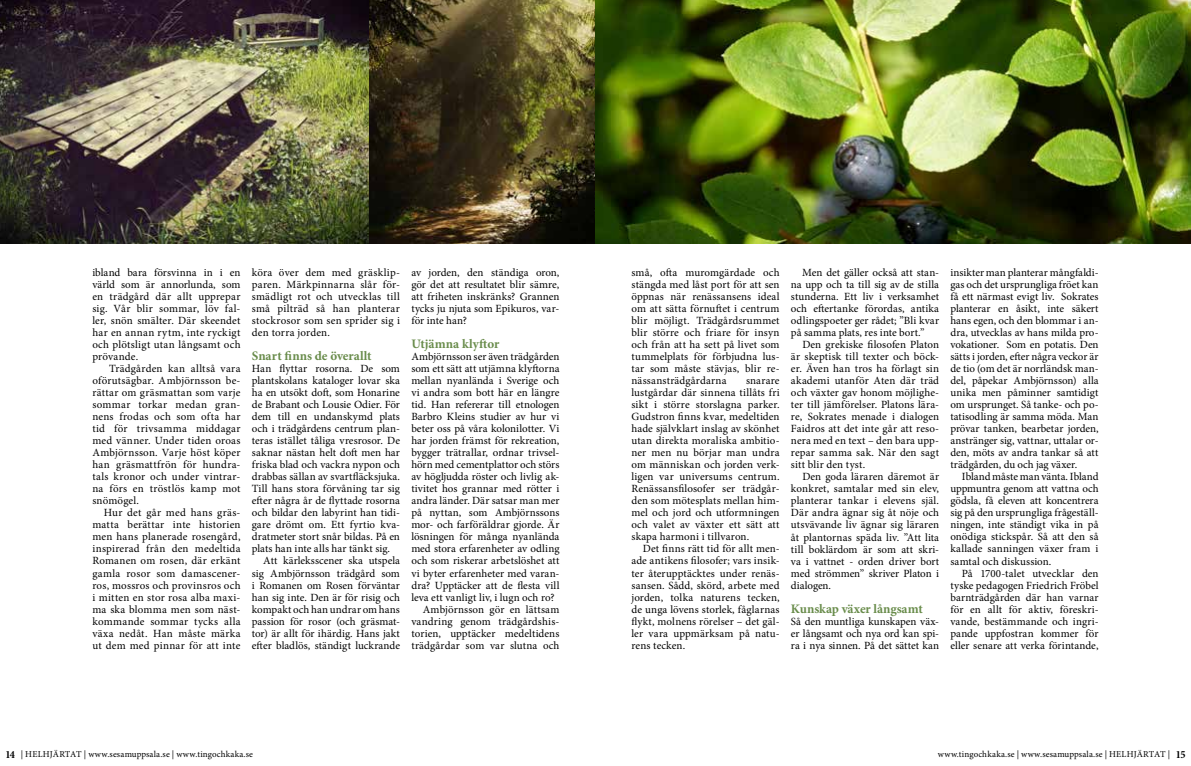
<style>
.page{position:relative;width:1191px;height:766px;background:#fff}
.page>*{position:absolute;margin:0;border:0;box-sizing:border-box;transform-origin:0 0}
.t1{font:700 13px "Minion Pro";letter-spacing:-.005em;color:#698c4b}
.t2{font:11px/12px "Minion Pro";letter-spacing:.005em;color:#000;text-align:justify}
.t3{font:9px "Minion Pro";letter-spacing:.015em;color:#000}
.s1{font-weight:700;font-stretch:condensed;font-size:11px}
</style>
<div class="page">
<img style="left:0;top:0;width:1190px;height:243px">
<p class="t2" style="left:92px;top:267px;width:150px">ibland bara försvinna in i en värld som är annorlunda, som en trädgård där allt upprepar sig. Vår blir sommar, löv fal&shy;ler, snön smälter. Där skeendet har en annan rytm, inte ryckigt och plötsligt utan långsamt och prövande.</p>
<p class="t2" style="left:92px;top:363px;width:150px;text-indent:17px">Trädgården kan alltså vara oförutsägbar. Ambjörnsson be&shy;rättar om gräsmattan som varje sommar torkar medan gran&shy;nens frodas och som ofta har tid för trivsamma middagar med vänner. Under tiden oroas Ambjörnsson. Varje höst köper han gräsmattfrön för hundra&shy;tals kronor och under vintrar&shy;na förs en tröstlös kamp mot snömögel.</p>
<p class="t2" style="left:92px;top:507px;width:150px;text-indent:11px">Hur det går med hans gräs&shy;matta berättar inte historien men hans planerade rosengård, inspirerad från den medeltida Romanen om rosen, där erkänt gamla rosor som damascener&shy;ros, mossros och provinsros och i mitten en stor rosa alba maxi&shy;ma ska blomma men som näst&shy;kommande sommar tycks alla växa nedåt. Han måste märka ut dem med pinnar för att inte</p>
<p class="t2" style="left:252px;top:267px;width:150px">köra över dem med gräsklip&shy;paren. Märkpinnarna slår för&shy;smädligt rot och utvecklas till små pilträd så han planterar stockrosor som sen sprider sig i den torra jorden.</p>
<p class="t1" style="left:252px;top:347px;width:121px">Snart finns de överallt</p>
<p class="t2" style="left:252px;top:363px;width:150px">Han flyttar rosorna. De som</p>
<p class="t2" style="left:252px;top:375px;width:150px">plantskolans kataloger lovar ska</p>
<p class="t2" style="left:252px;top:387px;width:150px">ha en utsökt doft, som Honarine</p>
<p class="t2" style="left:252px;top:399px;width:150px">de Brabant och Lousie Odier. För</p>
<p class="t2" style="left:252px;top:411px;width:150px">dem till en undanskymd plats</p>
<p class="t2" style="left:252px;top:423px;width:150px">och i trädgårdens centrum plan-</p>
<p class="t2" style="left:252px;top:435px;width:150px">teras istället tåliga vresrosor. De</p>
<p class="t2" style="left:252px;top:447px;width:150px">saknar nästan helt doft men har</p>
<p class="t2" style="left:252px;top:459px;width:150px">friska blad och vackra nypon och</p>
<p class="t2" style="left:252px;top:471px;width:150px">drabbas sällan av svartfläcksjuka.</p>
<p class="t2" style="left:252px;top:483px;width:150px">Till hans stora förvåning tar sig</p>
<p class="t2" style="left:252px;top:495px;width:150px">efter några år de flyttade rosorna</p>
<p class="t2" style="left:252px;top:507px;width:150px">och bildar den labyrint han tidi-</p>
<p class="t2" style="left:252px;top:519px;width:150px">gare drömt om. Ett fyrtio kva-</p>
<p class="t2" style="left:252px;top:531px;width:150px">dratmeter stort snår bildas. På en</p>
<p class="t2" style="left:252px;top:543px;width:140px">plats han inte alls har tänkt sig.</p>
<p class="t2" style="left:263px;top:555px;width:138px">Att kärleksscener ska utspela</p>
<p class="t2" style="left:252px;top:567px;width:150px">sig Ambjörnsson trädgård som</p>
<p class="t2" style="left:252px;top:579px;width:150px">i Romanen om Rosen förväntar</p>
<p class="t2" style="left:252px;top:591px;width:150px">han sig inte. Den är för risig och</p>
<p class="t2" style="left:252px;top:603px;width:150px">kompakt och han undrar om hans</p>
<p class="t2" style="left:252px;top:615px;width:150px">passion för rosor (och gräsmat-</p>
<p class="t2" style="left:252px;top:627px;width:150px">tor) är allt för ihärdig. Hans jakt</p>
<p class="t2" style="left:252px;top:639px;width:150px">efter bladlös, ständigt luckrande</p>
<p class="t2" style="left:411px;top:267px;width:150px">av jorden, den ständiga oron, gör det att resultatet blir sämre, att friheten inskränks? Grannen tycks ju njuta som Epikuros, var&shy;för inte han?</p>
<p class="t1" style="left:411px;top:335px;width:89px">Utjämna klyftor</p>
<p class="t2" style="left:411px;top:351px;width:150px">Ambjörnsson ser även trädgården</p>
<p class="t2" style="left:411px;top:363px;width:150px">som ett sätt att utjämna klyftorna</p>
<p class="t2" style="left:411px;top:375px;width:150px">mellan nyanlända i Sverige och</p>
<p class="t2" style="left:411px;top:387px;width:150px">vi andra som bott här en längre</p>
<p class="t2" style="left:411px;top:399px;width:150px">tid. Han refererar till etnologen</p>
<p class="t2" style="left:411px;top:411px;width:150px">Barbro Kleins studier av hur vi</p>
<p class="t2" style="left:411px;top:423px;width:150px">beter oss på våra kolonilotter. Vi</p>
<p class="t2" style="left:411px;top:435px;width:150px">har jorden främst för rekreation,</p>
<p class="t2" style="left:411px;top:447px;width:150px">bygger trätrallar, ordnar trivsel-</p>
<p class="t2" style="left:411px;top:459px;width:150px">hörn med cementplattor och störs</p>
<p class="t2" style="left:411px;top:471px;width:150px">av högljudda röster och livlig ak-</p>
<p class="t2" style="left:411px;top:483px;width:150px">tivitet hos grannar med rötter i</p>
<p class="t2" style="left:411px;top:495px;width:150px">andra länder. Där satsar man mer</p>
<p class="t2" style="left:411px;top:507px;width:150px">på nyttan, som Ambjörnssons</p>
<p class="t2" style="left:411px;top:519px;width:150px">mor- och farföräldrar gjorde. Är</p>
<p class="t2" style="left:411px;top:531px;width:150px">lösningen för många nyanlända</p>
<p class="t2" style="left:411px;top:543px;width:150px">med stora erfarenheter av odling</p>
<p class="t2" style="left:411px;top:555px;width:150px">och som riskerar arbetslöshet att</p>
<p class="t2" style="left:411px;top:567px;width:150px">vi byter erfarenheter med varan-</p>
<p class="t2" style="left:411px;top:579px;width:150px">dra? Upptäcker att de flesta vill</p>
<p class="t2" style="left:411px;top:591px;width:145px">leva ett vanligt liv, i lugn och ro?</p>
<p class="t2" style="left:423px;top:603px;width:138px">Ambjörnsson gör en lättsam</p>
<p class="t2" style="left:411px;top:615px;width:150px">vandring genom trädgårdshis-</p>
<p class="t2" style="left:411px;top:627px;width:150px">torien, upptäcker medeltidens</p>
<p class="t2" style="left:411px;top:639px;width:150px">trädgårdar som var slutna och</p>
<p class="t2" style="left:631px;top:267px;width:150px">små, ofta muromgärdade och stängda med låst port för att sen öppnas när renässansens ideal om att sätta förnuftet i centrum blir möjligt. Trädgårdsrummet blir större och friare för insyn och från att ha sett på livet som tummelplats för förbjudna lus&shy;tar som måste stävjas, blir re&shy;nässansträdgårdarna</p>
<p class="t2" style="left:631px;top:375px;width:150px;text-indent:114px">snarare lustgårdar där sinnena tillåts fri sikt i större storslagna parker.<br>Gudstron finns kvar, medeltiden hade självklart inslag av skönhet utan direkta moraliska ambitio&shy;ner men nu börjar man undra om människan och jorden verk&shy;ligen var universums centrum.<br>Renässansfilosofer ser trädgår&shy;den som mötesplats mellan him&shy;mel och jord och utformningen och valet av växter ett sätt att skapa harmoni i tillvaron.</p>
<p class="t2" style="left:631px;top:543px;width:150px;text-indent:11px">Det finns rätt tid för allt men&shy;ade antikens filosofer; vars insik&shy;ter återupptäcktes under renäs&shy;sansen. Sådd, skörd, arbete med jorden, tolka naturens tecken, de unga lövens storlek, fåglarnas flykt, molnens rörelser – det gäl&shy;ler vara uppmärksam på natu&shy;rens tecken.</p>
<p class="t2" style="left:791px;top:267px;width:150px;text-indent:11px">Men det gäller också att stan&shy;na upp och ta till sig av de stilla stunderna. Ett liv i verksamhet och eftertanke förordas, antika odlingspoeter ger rådet; ”Bli kvar på samma plats, res inte bort.”</p>
<p class="t2" style="left:791px;top:339px;width:150px;text-indent:11px">Den grekiske filosofen Platon är skeptisk till texter och böck&shy;er. Även han tros ha förlagt sin akademi utanför Aten där träd och växter gav honom möjlighe&shy;ter till jämförelser. Platons lära&shy;re, Sokrates menade i dialogen Faidros att det inte går att reso&shy;nera med en text – den bara upp&shy;repar samma sak. När den sagt sitt blir den tyst.</p>
<p class="t2" style="left:791px;top:471px;width:150px;text-indent:11px">Den goda läraren däremot är konkret, samtalar med sin elev, planterar tankar i elevens själ.<br>Där andra ägnar sig åt nöje och utsvävande liv ägnar sig läraren åt plantornas späda liv. ”Att lita till boklärdom är som att skri&shy;va i vattnet - orden driver bort med strömmen” skriver Platon i dialogen.</p>
<p class="t1" style="left:791px;top:599px;width:133px">Kunskap växer långsamt</p>
<p class="t2" style="left:791px;top:615px;width:150px">Så den muntliga kunskapen väx&shy;er långsamt och nya ord kan spi&shy;ra i nya sinnen. På det sättet kan</p>
<p class="t2" style="left:950px;top:267px;width:150px">insikter man planterar mångfaldi&shy;gas och det ursprungliga fröet kan få ett närmast evigt liv. Sokrates planterar en åsikt, inte säkert hans egen, och den blommar i an&shy;dra, utvecklas av hans milda pro&shy;vokationer. Som en potatis. Den sätts i jorden, efter några veckor är de tio (om det är norrländsk man&shy;del, påpekar Ambjörnsson) alla unika men påminner samtidigt om ursprunget. Så tanke- och po&shy;tatisodling är samma möda. Man prövar tanken, bearbetar jorden, anstränger sig, vattnar, uttalar or&shy;den, möts av andra tankar så att trädgården, du och jag växer.</p>
<p class="t2" style="left:950px;top:471px;width:150px;text-indent:11px">Ibland måste man vänta. Ibland uppmuntra genom att vattna och gödsla, få eleven att koncentrera sig på den ursprungliga frågeställ&shy;ningen, inte ständigt vika in på onödiga stickspår. Så att den så kallade sanningen växer fram i samtal och diskussion.</p>
<p class="t2" style="left:950px;top:567px;width:150px;text-indent:11px">På 1700-talet utvecklar den tyske pedagogen Friedrich Fröbel barnträdgården där han varnar för en allt för aktiv, föreskri&shy;vande, bestämmande och ingri&shy;pande uppfostran kommer för eller senare att verka förintande,</p>
<p class="t3" style="left:6px;top:748px;width:249px"><span class="s1">14</span> | HELHJÄRTAT | www.sesamuppsala.se | www.tingochkaka.se</p>
<p class="t3" style="left:938px;top:748px;width:249px">www.tingochkaka.se | www.sesamuppsala.se | HELHJÄRTAT | <span class="s1">15</span></p>
</div>
